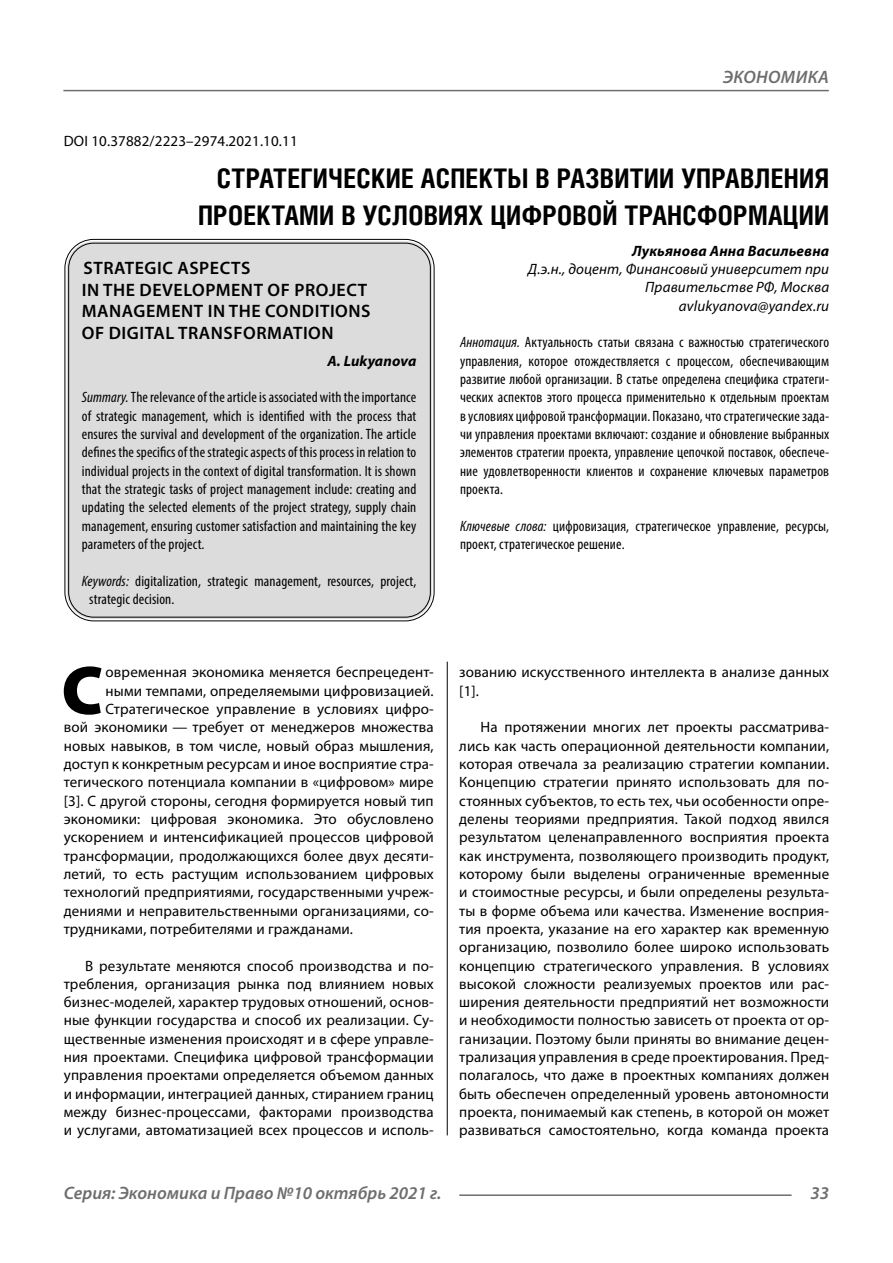
<style>
.page{position:relative;width:893px;height:1263px;background:#fff}
.page>*{position:absolute;margin:0;border:0;box-sizing:border-box;transform-origin:0 0}
.Bukvica{font:900 69.3px "Myriad Pro";color:#000}
.Header{font:700 27px/37.5px "Helios Cond C";letter-spacing:.01em;color:#000;text-align:right}
.Header-eng{font:600 18px/21.6px "Myriad Pro";letter-spacing:.03em;color:#000}
.t1{font:italic 600 18px "Myriad Pro";color:#6e6e6e}
.Normal{font:15px/18.3px "Myriad Pro";letter-spacing:.01em;color:#000;text-align:justify}
.Bukvica-2{font:15px "Myriad Pro";letter-spacing:.01em;color:#000}
.Annotation-eng{font:condensed 15px/18.3px "Myriad Pro";letter-spacing:.01em;color:#000;text-align:justify}
.Annotation-rus{font:condensed 15px/18.3px "Myriad Pro";letter-spacing:.01em;color:#000;text-align:justify}
.Author-doc{font:italic 15px/18.3px "Myriad Pro";letter-spacing:.01em;color:#000;text-align:right}
.DOI{font:15px "Myriad Pro";letter-spacing:.01em;color:#000}
.Author{font:italic 700 15px "Myriad Pro";letter-spacing:.01em;color:#000}
.Author-email{font:italic 15px "Myriad Pro";letter-spacing:.01em;color:#000}
.Author-eng{font:italic 700 15px "Myriad Pro";letter-spacing:.005em;color:#000}
.s1{font-style:italic}
</style>
<div class="page">
<hr style="left:447px;top:651px;width:1px;height:484px;background:#000">
<div style="left:43px;top:641px;width:786px;height:21px;background:#fff"></div>
<div style="left:67px;top:241px;width:365px;height:378px;background:#dcdcdc;border-radius:27px"></div>
<hr style="left:63px;top:90px;width:766px;height:1px;background:#6e6e6e">
<hr style="left:459px;top:1194px;width:333px;height:2px;background:#6e6e6e">
<p class="t1" style="left:723px;top:66px;width:24px">Экономика</p>
<p class="DOI" style="left:64px;top:132px;width:235px">DOI 10.37882/2223–2974.2021.10.11</p>
<p class="Header" style="left:198px;top:159px;width:633px">СТРАТЕГИЧЕСКИЕ АСПЕКТЫ В РАЗВИТИИ УПРАВЛЕНИЯ<br>ПРОЕКТАМИ В УСЛОВИЯХ ЦИФРОВОЙ ТРАНСФОРМАЦИИ</p>
<p class="Author" style="left:632px;top:241px;width:198px">Лукьянова Анна Васильевна</p>
<p class="Author-doc" style="left:528px;top:260px;width:303px">Д.э.н., доцент, Финансовый университет при<br>Правительстве РФ, Москва</p>
<p class="Author-email" style="left:679px;top:296px;width:152px">avlukyanova@yandex.ru</p>
<p class="Annotation-rus" style="left:460px;top:333px;width:371px"><span class="s1">Аннотация.</span> Актуальность статьи связана с важностью стратегического управления, которое отождествляется с процессом, обеспечивающим развитие любой организации. В статье определена специфика стратеги&shy;ческих аспектов этого процесса применительно к отдельным проектам в условиях цифровой трансформации. Показано, что стратегические зада&shy;чи управления проектами включают: создание и обновление выбранных элементов стратегии проекта, управление цепочкой поставок, обеспече&shy;ние удовлетворенности клиентов и сохранение ключевых параметров проекта.</p>
<p class="Annotation-rus" style="left:460px;top:516px;width:371px"><span class="s1">Ключевые слова:</span> цифровизация, стратегическое управление, ресурсы, проект, стратегическое решение.</p>
<p class="Header-eng" style="left:82px;top:257px;width:290px">STRATEGIC ASPECTS<br>IN THE DEVELOPMENT OF PROJECT<br>MANAGEMENT IN THE CONDITIONS<br>OF DIGITAL TRANSFORMATION</p>
<p class="Author-eng" style="left:327px;top:351px;width:90px">A. Lukyanova</p>
<p class="Annotation-eng" style="left:82px;top:388px;width:336px"><span class="s1">Summary.</span> The relevance of the article is associated with the importance of strategic management, which is identified with the process that ensures the survival and development of the organization. The article defines the specifics of the strategic aspects of this process in relation to individual projects in the context of digital transformation. It is shown that the strategic tasks of project management include: creating and updating the selected elements of the project strategy, supply chain management, ensuring customer satisfaction and maintaining the key parameters of the project.</p>
<p class="Annotation-eng" style="left:89px;top:571px;width:329px;text-indent:-8px"><span class="s1">Keywords:</span> digitalization, strategic management, resources, project, strategic decision.</p>
<p class="Bukvica" style="left:61px;top:644px;width:43px">С</p>
<p class="Bukvica-2" style="left:106px;top:663px;width:330px">овременная экономика меняется беспрецедент-</p>
<p class="Bukvica-2" style="left:106px;top:681px;width:328px">ными темпами, определяемыми цифровизацией.</p>
<p class="Bukvica-2" style="left:106px;top:700px;width:330px">Стратегическое управление в условиях цифро-</p>
<p class="Bukvica-2" style="left:64px;top:718px;width:371px">вой экономики — требует от менеджеров множества</p>
<p class="Bukvica-2" style="left:64px;top:736px;width:371px">новых навыков, в том числе, новый образ мышления,</p>
<p class="Bukvica-2" style="left:64px;top:755px;width:371px">доступ к конкретным ресурсам и иное восприятие стра-</p>
<p class="Bukvica-2" style="left:64px;top:773px;width:371px">тегического потенциала компании в «цифровом» мире</p>
<p class="Bukvica-2" style="left:64px;top:791px;width:371px">[3]. С другой стороны, сегодня формируется новый тип</p>
<p class="Bukvica-2" style="left:64px;top:810px;width:371px">экономики: цифровая экономика. Это обусловлено</p>
<p class="Bukvica-2" style="left:64px;top:828px;width:371px">ускорением и интенсификацией процессов цифровой</p>
<p class="Bukvica-2" style="left:64px;top:846px;width:371px">трансформации, продолжающихся более двух десяти-</p>
<p class="Bukvica-2" style="left:64px;top:864px;width:371px">летий, то есть растущим использованием цифровых</p>
<p class="Bukvica-2" style="left:64px;top:883px;width:371px">технологий предприятиями, государственными учреж-</p>
<p class="Bukvica-2" style="left:64px;top:901px;width:371px">дениями и неправительственными организациями, со-</p>
<p class="Bukvica-2" style="left:64px;top:919px;width:289px">трудниками, потребителями и гражданами.</p>
<p class="Normal" style="left:64px;top:956px;width:371px;text-indent:21px">В результате меняются способ производства и по&shy;требления, организация рынка под влиянием новых бизнес-моделей, характер трудовых отношений, основ&shy;ные функции государства и способ их реализации. Су&shy;щественные изменения происходят и в сфере управле&shy;ния проектами. Специфика цифровой трансформации управления проектами определяется объемом данных и информации, интеграцией данных, стиранием границ между бизнес-процессами, факторами производства и услугами, автоматизацией всех процессов и исполь-</p>
<p class="Normal" style="left:459px;top:663px;width:371px">зованию искусственного интеллекта в анализе данных [1].</p>
<p class="Normal" style="left:459px;top:718px;width:371px;text-indent:21px">На протяжении многих лет проекты рассматрива&shy;лись как часть операционной деятельности компании, которая отвечала за реализацию стратегии компании.<br>Концепцию стратегии принято использовать для по&shy;стоянных субъектов, то есть тех, чьи особенности опре&shy;делены теориями предприятия. Такой подход явился результатом целенаправленного восприятия проекта как инструмента, позволяющего производить продукт, которому были выделены ограниченные временные и стоимостные ресурсы, и были определены результа&shy;ты в форме объема или качества. Изменение восприя&shy;тия проекта, указание на его характер как временную организацию, позволило более широко использовать концепцию стратегического управления. В условиях высокой сложности реализуемых проектов или рас&shy;ширения деятельности предприятий нет возможности и необходимости полностью зависеть от проекта от ор&shy;ганизации. Поэтому были приняты во внимание децен&shy;трализация управления в среде проектирования. Пред&shy;полагалось, что даже в проектных компаниях должен быть обеспечен определенный уровень автономности проекта, понимаемый как степень, в которой он может развиваться самостоятельно, когда команда проекта</p>
<p class="t1" style="left:64px;top:1182px;width:379px">Серия: Экономика и Право №10 октябрь 2021 г.</p>
<p class="t1" style="left:810px;top:1182px;width:20px">33</p>
</div>
